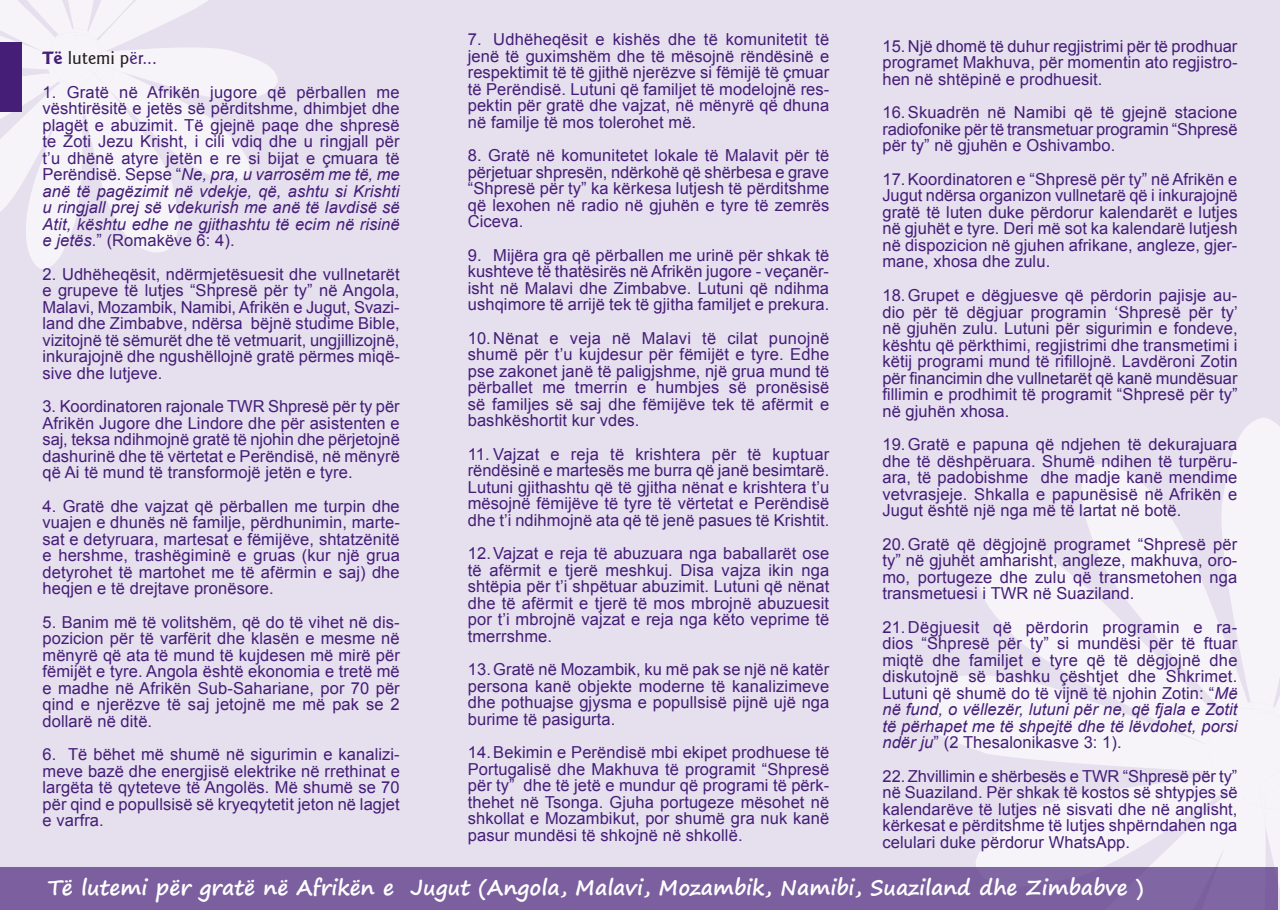
<style>
.page{position:relative;width:1280px;height:910px;background:#e6dfee}
.page>*{position:absolute;margin:0;border:0;box-sizing:border-box;transform-origin:0 0}
.t1{font:700 21px "Segoe Print";color:#fff}
.t2{font:500 18px "Goudy Sans IT Cby BT";letter-spacing:-.005em;color:#231f20}
.t3{font:16.5px/16.5px "Arial";letter-spacing:.005em;color:#441e77;text-align:justify}
.s1{font-style:italic}
.s2{font-weight:700;color:#441e77}
.s3{color:#441e77}
</style>
<div class="page">
<svg style="left:912px;top:464px;width:289px;height:403px;fill:#f6f4f9"></svg>
<svg style="left:1201px;top:417px;width:79px;height:471px"></svg>
<svg style="left:0;top:0;width:278px;height:269px"></svg>
<div style="left:0;top:43px;width:21px;height:69px;background:#441e77"></div>
<div style="left:0;top:867px;width:1278px;height:43px;background:#7b5f9f"></div>
<p class="t3" style="left:468px;top:31px;width:363px">7. Udhëheqësit e kishës dhe të komunitetit të jenë të guximshëm dhe të mësojnë rëndësinë e respektimit të të gjithë njerëzve si fëmijë të çmuar të Perëndisë. Lutuni që familjet të modelojnë res&shy;pektin për gratë dhe vajzat, në mënyrë që dhuna në familje të mos tolerohet më.</p>
<p class="t3" style="left:468px;top:147px;width:363px">8. Gratë në komunitetet lokale të Malavit për të përjetuar shpresën, ndërkohë që shërbesa e grave “Shpresë për ty” ka kërkesa lutjesh të përditshme që lexohen në radio në gjuhën e tyre të zemrës Ciceva.</p>
<p class="t3" style="left:468px;top:247px;width:363px">9. Mijëra gra që përballen me urinë për shkak të kushteve të thatësirës në Afrikën jugore - veçanër&shy;isht në Malavi dhe Zimbabve. Lutuni që ndihma ushqimore të arrijë tek të gjitha familjet e prekura.</p>
<p class="t3" style="left:468px;top:330px;width:363px">10.Nënat e veja në Malavi të cilat punojnë shumë për t’u kujdesur për fëmijët e tyre. Edhe pse zakonet janë të paligjshme, një grua mund të përballet me tmerrin e humbjes së pronësisë së familjes së saj dhe fëmijëve tek të afërmit e bashkëshortit kur vdes.</p>
<p class="t3" style="left:468px;top:446px;width:363px">11. Vajzat e reja të krishtera për të kuptuar rëndësinë e martesës me burra që janë besimtarë.<br>Lutuni gjithashtu që të gjitha nënat e krishtera t’u mësojnë fëmijëve të tyre të vërtetat e Perëndisë dhe t’i ndihmojnë ata që të jenë pasues të Krishtit.</p>
<p class="t3" style="left:468px;top:545px;width:363px">12.Vajzat e reja të abuzuara nga baballarët ose të afërmit e tjerë meshkuj. Disa vajza ikin nga shtëpia për t’i shpëtuar abuzimit. Lutuni që nënat dhe të afërmit e tjerë të mos mbrojnë abuzuesit por t’i mbrojnë vajzat e reja nga këto veprime të tmerrshme.</p>
<p class="t3" style="left:468px;top:661px;width:363px">13.Gratë në Mozambik, ku më pak se një në katër persona kanë objekte moderne të kanalizimeve dhe pothuajse gjysma e popullsisë pijnë ujë nga burime të pasigurta.</p>
<p class="t3" style="left:468px;top:744px;width:363px">14.Bekimin e Perëndisë mbi ekipet prodhuese të Portugalisë dhe Makhuva të programit “Shpresë për ty” dhe të jetë e mundur që programi të përk&shy;thehet në Tsonga. Gjuha portugeze mësohet në shkollat e Mozambikut, por shumë gra nuk kanë pasur mundësi të shkojnë në shkollë.</p>
<p class="t3" style="left:882px;top:38px;width:357px">15.Një dhomë të duhur regjistrimi për të prodhuar programet Makhuva, për momentin ato regjistro&shy;hen në shtëpinë e prodhuesit.</p>
<p class="t3" style="left:882px;top:104px;width:357px">16.Skuadrën në Namibi që të gjejnë stacione radiofonike për të transmetuar programin “Shpresë për ty” në gjuhën e Oshivambo.</p>
<p class="t3" style="left:882px;top:171px;width:357px">17.Koordinatoren e “Shpresë për ty” në Afrikën e Jugut ndërsa organizon vullnetarë që i inkurajojnë gratë të luten duke përdorur kalendarët e lutjes në gjuhët e tyre. Deri më sot ka kalendarë lutjesh në dispozicion në gjuhen afrikane, angleze, gjer&shy;mane, xhosa dhe zulu.</p>
<p class="t3" style="left:882px;top:287px;width:357px">18.Grupet e dëgjuesve që përdorin pajisje au&shy;dio për të dëgjuar programin ‘Shpresë për ty’ në gjuhën zulu. Lutuni për sigurimin e fondeve, kështu që përkthimi, regjistrimi dhe transmetimi i këtij programi mund të rifillojnë. Lavdëroni Zotin për financimin dhe vullnetarët që kanë mundësuar fillimin e prodhimit të programit “Shpresë për ty” në gjuhën xhosa.</p>
<p class="t3" style="left:882px;top:436px;width:357px">19.Gratë e papuna që ndjehen të dekurajuara dhe të dëshpëruara. Shumë ndihen të turpëru&shy;ara, të padobishme dhe madje kanë mendime vetvrasjeje. Shkalla e papunësisë në Afrikën e Jugut është një nga më të lartat në botë.</p>
<p class="t3" style="left:882px;top:535px;width:357px">20.Gratë që dëgjojnë programet “Shpresë për ty” në gjuhët amharisht, angleze, makhuva, oro&shy;mo, portugeze dhe zulu që transmetohen nga transmetuesi i TWR në Suaziland.</p>
<p class="t3" style="left:882px;top:618px;width:357px">21.Dëgjuesit që përdorin programin e ra&shy;dios “Shpresë për ty” si mundësi për të ftuar miqtë dhe familjet e tyre që të dëgjojnë dhe diskutojnë së bashku çështjet dhe Shkrimet.<br>Lutuni që shumë do të vijnë të njohin Zotin: “<span class="s1">Më në fund, o vëllezër, lutuni për ne, që fjala e Zotit të përhapet me të shpejtë dhe të lëvdohet, porsi ndër ju</span>” (2 Thesalonikasve 3: 1).</p>
<p class="t3" style="left:882px;top:767px;width:357px">22.Zhvillimin e shërbesës e TWR “Shpresë për ty” në Suaziland. Për shkak të kostos së shtypjes së kalendarëve të lutjes në sisvati dhe në anglisht, kërkesat e përditshme të lutjes shpërndahen nga celulari duke përdorur WhatsApp.</p>
<p class="t1" style="left:48px;top:868px;width:1097px">Të lutemi për gratë në Afrikën e Jugut (Angola, Malavi, Mozambik, Namibi, Suaziland dhe Zimbabve )</p>
<p class="t2" style="left:43px;top:47px;width:116px"><span class="s2">Të</span> lutemi p<span class="s3">ër...</span></p>
<p class="t3" style="left:43px;top:84px;width:359px">1. Gratë në Afrikën jugore që përballen me vështirësitë e jetës së përditshme, dhimbjet dhe plagët e abuzimit. Të gjejnë paqe dhe shpresë te Zoti Jezu Krisht, i cili vdiq dhe u ringjall për t’u dhënë atyre jetën e re si bijat e çmuara të Perëndisë. Sepse “<span class="s1">Ne, pra, u varrosëm me të, me anë të pagëzimit në vdekje, që, ashtu si Krishti u ringjall prej së vdekurish me anë të lavdisë së Atit, kështu edhe ne gjithashtu të ecim në risinë e jetës</span>.” (Romakëve 6: 4).</p>
<p class="t3" style="left:43px;top:266px;width:359px">2. Udhëheqësit, ndërmjetësuesit dhe vullnetarët e grupeve të lutjes “Shpresë për ty” në Angola, Malavi, Mozambik, Namibi, Afrikën e Jugut, Svazi&shy;land dhe Zimbabve, ndërsa bëjnë studime Bible, vizitojnë të sëmurët dhe të vetmuarit, ungjillizojnë, inkurajojnë dhe ngushëllojnë gratë përmes miqë&shy;sive dhe lutjeve.</p>
<p class="t3" style="left:43px;top:398px;width:359px">3. Koordinatoren rajonale TWR Shpresë për ty për Afrikën Jugore dhe Lindore dhe për asistenten e saj, teksa ndihmojnë gratë të njohin dhe përjetojnë dashurinë dhe të vërtetat e Perëndisë, në mënyrë që Ai të mund të transformojë jetën e tyre.</p>
<p class="t3" style="left:43px;top:498px;width:359px">4. Gratë dhe vajzat që përballen me turpin dhe vuajen e dhunës në familje, përdhunimin, marte&shy;sat e detyruara, martesat e fëmijëve, shtatzënitë e hershme, trashëgiminë e gruas (kur një grua detyrohet të martohet me të afërmin e saj) dhe heqjen e të drejtave pronësore.</p>
<p class="t3" style="left:43px;top:614px;width:359px">5. Banim më të volitshëm, që do të vihet në dis&shy;pozicion për të varfërit dhe klasën e mesme në mënyrë që ata të mund të kujdesen më mirë për fëmijët e tyre. Angola është ekonomia e tretë më e madhe në Afrikën Sub-Sahariane, por 70 për qind e njerëzve të saj jetojnë me më pak se 2 dollarë në ditë.</p>
<p class="t3" style="left:43px;top:746px;width:359px">6. Të bëhet më shumë në sigurimin e kanalizi&shy;meve bazë dhe energjisë elektrike në rrethinat e largëta të qyteteve të Angolës. Më shumë se 70 për qind e popullsisë së kryeqytetit jeton në lagjet e varfra.</p>
</div>
